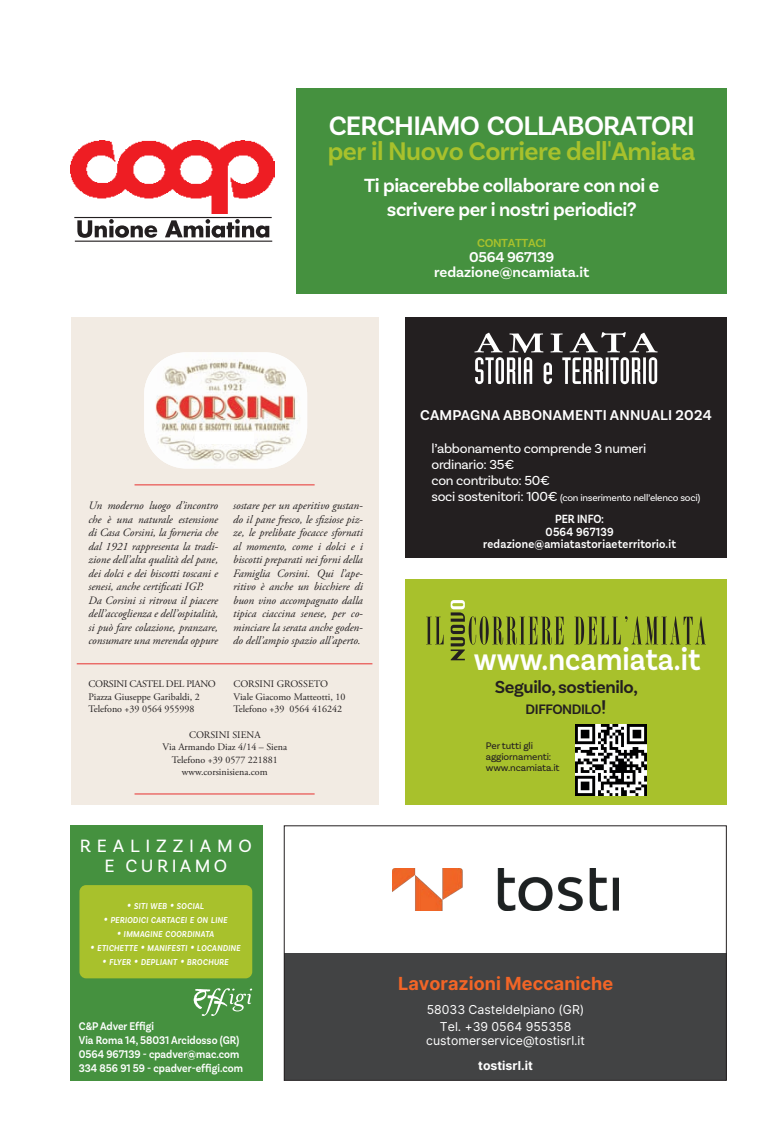
<style>
.page{position:relative;width:780px;height:1134px;background:#fff}
.page>*{position:absolute;margin:0;border:0;box-sizing:border-box;transform-origin:0 0}
.t1{font:600 33px "Basic Sans";color:#fff;scale:.9 1}
.t2{font:600 28px "Basic Sans";letter-spacing:-.03em;color:#fff}
.t3{font:600 26.88px "Basic Sans";letter-spacing:-.02em;color:#a8c12c}
.t4{font:600 20px/24px "Basic Sans";letter-spacing:-.02em;color:#fff;text-align:center}
.t5{font:18.75px/19.9px "Basic Sans";letter-spacing:.31em;color:#fff;text-align:center}
.t6{font:600 18.38px "Basic Sans";letter-spacing:-.02em;color:#231f20}
.t7{font:700 18px "Inter";color:#f26527}
.t8{font:600 15px "Basic Sans";letter-spacing:.01em;color:#fff}
.t9{font:600 15px "Basic Sans";letter-spacing:-.02em;color:#fff}
.t10{font:600 14.38px "Basic Sans";letter-spacing:-.03em;color:#231f20}
.t11{font:13.75px/16px "Basic Sans";letter-spacing:-.02em;color:#fff}
.t12{font:600 12.5px/12.5px "Basic Sans";letter-spacing:.02em;color:#fff;text-align:center;scale:.9 1}
.t13{font:12.25px/16.4px "Inter";color:#fff;text-align:center}
.t14{font:700 12.25px "Inter";color:#fff}
.t15{font:600 12.25px "Basic Sans";color:#a8c12c}
.t16{font:600 11.75px/14px "Basic Sans";color:#fff;scale:.9 1}
.t17{font:italic 11.25px/13.5px "Adobe Garamond Pro";color:#231f20}
.t18{font:10px/12.5px "Adobe Garamond Pro";color:#231f20}
.t19{font:10px "Basic Sans";letter-spacing:-.02em;color:#fff}
.t20{font:10px/11.2px "Basic Sans";letter-spacing:-.01em;color:#231f20}
.t21{font:italic 600 9px "Basic Sans";letter-spacing:.03em;color:#fff;scale:.9 1}
.s1{font-size:12.88px}
.s2{font-size:13.75px}
.s3{font-size:20.5px}
</style>
<div class="page">
<div style="left:70px;top:826px;width:192px;height:255px;background:#45913f"></div>
<div style="left:405px;top:579px;width:321px;height:225px;background:#a8c12c"></div>
<div style="left:405px;top:317px;width:321px;height:240px;background:#231f20"></div>
<img style="left:393px;top:869px;width:225px;height:42px">
<div style="left:284px;top:953px;width:442px;height:127px;background:#424344"></div>
<div style="left:284px;top:825px;width:442px;height:256px;border:1px solid #231f20"></div>
<div style="left:79px;top:885px;width:173px;height:93px;background:#a8c12c;border-radius:7px"></div>
<svg style="left:193px;top:988px;width:59px;height:28px"></svg>
<div style="left:473px;top:331px;width:190px;height:59px;background:#231f20"></div>
<svg style="left:474px;top:332px;width:183px;height:52px"></svg>
<svg style="left:426px;top:600px;width:280px;height:60px"></svg>
<img style="left:71px;top:141px;width:203px;height:73px">
<svg style="left:77px;top:219px;width:192px;height:19px"></svg>
<hr style="left:74px;top:217px;width:198px;height:1px;background:#231f20">
<hr style="left:75px;top:241px;width:197px;height:1px;background:#231f20">
<div style="left:296px;top:89px;width:430px;height:205px;background:#45913f"></div>
<div style="left:71px;top:317px;width:307px;height:487px;background:#f2ebe3"></div>
<img style="left:144px;top:352px;width:163px;height:116px">
<div style="left:195px;top:432px;width:59px;height:12px;background:#fff"></div>
<hr style="left:77px;top:663px;width:295px;height:1px;background:#e7312f">
<hr style="left:134px;top:484px;width:180px;height:1px;background:#e7312f">
<hr style="left:134px;top:794px;width:180px;height:1px;background:#e7312f">
<img style="left:575px;top:724px;width:71px;height:71px">
<h2 class="t2" style="left:329px;top:109px;width:102px">CERCHIAMO</h2>
<h2 class="t2" style="left:487px;top:109px;width:114px">CO LLABORATORI</h2>
<h3 class="t3" style="left:328px;top:135px;width:369px">per il Nuovo Corriere dell'Amiata</h3>
<h3 class="t4" style="left:364px;top:174px;width:297px">Ti piacerebbe collaborare con noi e scrivere per i nostri periodici?</h3>
<p class="t15" style="left:477px;top:235px;width:32px">CONTATTACI</p>
<h3 class="t9" style="left:469px;top:248px;width:86px">0564 967139</h3>
<h3 class="t8" style="left:434px;top:263px;width:157px">redazione@ncamiata.it</h3>
<p class="t17" style="left:88px;top:499px;width:131px">Un moderno luogo d’incontro che è una naturale estensione di Casa Corsini, la forneria che dal 1921 rappresenta la tradi&shy;zione dell’alta qualità del pane, dei dolci e dei biscotti toscani e senesi, anche certificati IGP.<br>Da Corsini si ritrova il piacere dell’accoglienza e dell’ospitalità, si può fare colazione, pranzare, consumare una merenda oppure</p>
<p class="t17" style="left:233px;top:499px;width:131px;text-align:justify">sostare per un aperitivo gustan&shy;do il pane fresco, le sfiziose piz&shy;ze, le prelibate focacce sfornati al momento, come i dolci e i biscotti preparati nei forni della Famiglia Corsini. Qui l’ape&shy;ritivo è anche un bicchiere di buon vino accompagnato dalla tipica ciaccina senese, per co&shy;minciare la serata anche goden&shy;do dell’ampio spazio all’aperto.</p>
<p class="t18" style="left:88px;top:678px;width:129px">CORSINI CASTEL DEL PIANO<br>Piazza Giuseppe Garibaldi, 2<br>Telefono +39 0564 955998</p>
<p class="t18" style="left:163px;top:729px;width:126px;text-align:center">CORSINI SIENA<br>Via Armando Diaz 4/14 – Siena<br>Telefono +39 0577 221881 www.corsinisiena.com</p>
<p class="t18" style="left:233px;top:678px;width:113px">CORSINI GROSSETO<br>Viale Giacomo Matteotti, 10<br>Telefono +39 0564 416242</p>
<h3 class="t5" style="left:80px;top:836px;width:174px">REALIZZIAMO<br>E CURIAMO</h3>
<p class="t21" style="left:127px;top:900px;width:87px"><span class="s1">•</span> SITI WEB <span class="s1">•</span> SOCIAL</p>
<p class="t21" style="left:103px;top:914px;width:139px"><span class="s1">•</span> PERIODICI CARTACEI E ON LINE</p>
<p class="t21" style="left:117px;top:928px;width:110px"><span class="s1">•</span> IMMAGINE COORDINATA</p>
<p class="t21" style="left:90px;top:942px;width:168px"><span class="s1">•</span> ETICHETTE <span class="s1">•</span> MANIFESTI <span class="s1">•</span> LOCANDINE</p>
<p class="t21" style="left:102px;top:956px;width:142px"><span class="s1">•</span> FLYER <span class="s1">•</span> DEPLIANT <span class="s1">•</span> BROCHURE</p>
<p class="t16" style="left:79px;top:1019px;width:184px">C&amp;P Adver Effigi<br>Via Roma 14, 58031 Arcidosso (GR)<br>0564 967139 - cpadver@mac.com<br>334 856 91 59 - cpadver-effigi.com</p>
<h3 class="t8" style="left:420px;top:406px;width:293px">CAMPAGNA ABBONAMENTI ANNUALI 2024</h3>
<p class="t11" style="left:431px;top:440px;width:216px">l’abbonamento comprende 3 numeri ordinario: 35€<br>con contributo: 50€</p>
<p class="t19" style="left:431px;top:492px;width:270px"><span class="s2">soci sostenitori: 100€</span> (con inserimento nell’elenco soci)</p>
<p class="t12" style="left:483px;top:513px;width:216px">PER INFO:<br>0564 967139 redazione@amiatastoriaeterritorio.it</p>
<h1 class="t1" style="left:474px;top:639px;width:253px">www.ncamiata.it</h1>
<h3 class="t6" style="left:495px;top:675px;width:144px">Seguilo, sostienilo,</h3>
<p class="t10" style="left:525px;top:700px;width:82px">DIFFONDILO<span class="s3">!</span></p>
<p class="t20" style="left:485px;top:740px;width:75px">Per tutti gli aggiornamenti: www.ncamiata.it</p>
<h3 class="t7" style="left:398px;top:970px;width:216px">Lavorazioni Meccaniche</h3>
<p class="t13" style="left:427px;top:1002px;width:159px">58033 Casteldelpiano (GR)<br>Tel. +39 0564 955358</p>
<p class="t13" style="left:426px;top:1032px;width:160px">customerservice@tostisrl.it</p>
<p class="t14" style="left:478px;top:1056px;width:56px">tostisrl.it</p>
</div>
